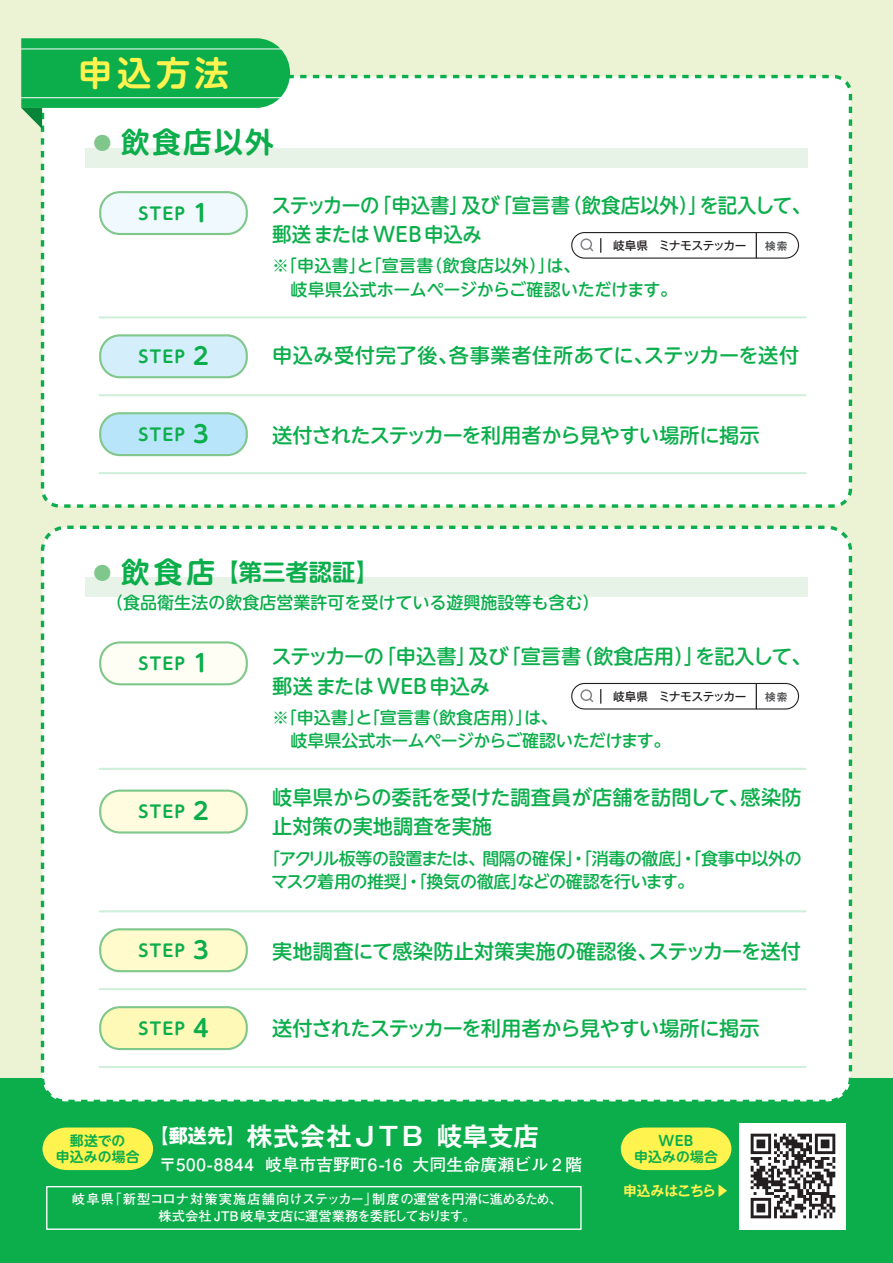
<style>
.page{position:relative;width:893px;height:1263px;background:#ecf3d4}
.page>*{position:absolute;margin:0;border:0;box-sizing:border-box;transform-origin:0 0}
.t1{font:700 34.2px "UD Shin M Go Pro De";color:#fff34f}
.t2{font:700 28.65px "UD Shin M Go Pro De";letter-spacing:.08em;color:#0cae4c}
.t3{font:700 25.5px "Gothic MB101 Pro De";color:#fff}
.t4{font:700 23.4px "UD Shin M Go Pro De";color:#0cae4c}
.t5{font:500 20.25px/29.7px "UD Shin M Go Pro";letter-spacing:-.005em;color:#0cae4c}
.t6{font:500 20.25px "UD Shin M Go Pro";letter-spacing:-.03em;color:#0cae4c}
.t7{font:500 20.25px/29.7px "UD Shin M Go Pro";letter-spacing:-.005em;color:#0cae4c;scale:.96 1}
.t8{font:500 20.25px "UD Shin M Go Pro";letter-spacing:.025em;color:#0cae4c}
.t9{font:500 16.95px/23.4px "UD Shin M Go Pro";letter-spacing:-.01em;color:#0cae4c}
.t10{font:700 16.95px "UD Shin M Go Pro De";letter-spacing:.06em;color:#0cae4c}
.t11{font:700 16.95px "Futo Go B101 Pro";color:#fff}
.t12{font:700 13.8px/16.6px "UD Shin M Go Pro De";letter-spacing:.015em;color:#0cae4c;text-align:center}
.t13{font:700 13.8px "Gothic MB101 Pro De";letter-spacing:-.04em;color:#fff34f}
.t14{font:700 13.35px/17px "Futo Go B101 Pro";color:#fff;text-align:center}
.t15{font:500 11.7px "Gothic MB101 Pro";letter-spacing:-.03em;color:#231f20}
.t16{font:700 10.65px "Gothic MB101 Pro De";color:#57585a}
.s1{font-family:"UD Shin M Go Pro";font-weight:500;font-size:26.55px;color:#80c78b}
.s2{font-size:23.55px}
.s3{font-size:28.65px}
.s4{font-family:"Gothic MB101 Pro";font-size:19.2px}
</style>
<div class="page">
<div style="left:0;top:1078px;width:893px;height:185px;background:#0cae4c"></div>
<div style="left:43px;top:77px;width:807px;height:429px;background:#fff;border-radius:17px"></div>
<div style="left:41px;top:75px;width:811px;height:433px;border:3px dashed #0cae4c;border-radius:17px"></div>
<div style="left:43px;top:527px;width:807px;height:574px;background:#fff;border-radius:23px"></div>
<div style="left:41px;top:526px;width:811px;height:577px;border:3px dashed #0cae4c;border-radius:23px"></div>
<div style="left:85px;top:149px;width:723px;height:19px;background:#e7f3e7"></div>
<div style="left:100px;top:335px;width:147px;height:42px;background:#d4effb;border-radius:20px"></div>
<div style="left:99px;top:334px;width:149px;height:44px;border:2px solid #80c78b;border-radius:20px"></div>
<div style="left:100px;top:413px;width:147px;height:42px;background:#b9e5fa;border-radius:20px"></div>
<div style="left:99px;top:412px;width:149px;height:44px;border:2px solid #80c78b;border-radius:20px"></div>
<div style="left:100px;top:929px;width:147px;height:42px;background:#fffbcc;border-radius:20px"></div>
<div style="left:99px;top:928px;width:149px;height:44px;border:2px solid #80c78b;border-radius:20px"></div>
<div style="left:100px;top:1007px;width:147px;height:42px;background:#fff9b8;border-radius:20px"></div>
<div style="left:99px;top:1006px;width:149px;height:44px;border:2px solid #80c78b;border-radius:20px"></div>
<div style="left:100px;top:642px;width:147px;height:42px;background:#fffef4;border-radius:20px"></div>
<div style="left:99px;top:641px;width:149px;height:44px;border:2px solid #80c78b;border-radius:20px"></div>
<div style="left:571px;top:683px;width:228px;height:26px;border:1px solid #231f20;border-radius:13px"></div>
<div style="left:580px;top:689px;width:12px;height:12px;border:1px solid #808285;border-radius:50%"></div>
<svg style="left:588px;top:689px;width:13px;height:14px"></svg>
<svg style="left:756px;top:684px;width:1px;height:25px"></svg>
<div style="left:100px;top:192px;width:147px;height:42px;background:#f0f9fd;border-radius:20px"></div>
<div style="left:99px;top:191px;width:149px;height:44px;border:2px solid #80c78b;border-radius:20px"></div>
<div style="left:100px;top:791px;width:147px;height:41px;background:#fffce0;border-radius:20px"></div>
<div style="left:99px;top:789px;width:149px;height:44px;border:2px solid #80c78b;border-radius:20px"></div>
<svg style="left:21px;top:38px;width:269px;height:91px"></svg>
<hr style="left:21px;top:97px;width:273px;height:1px;background:#fff">
<hr style="left:21px;top:49px;width:260px;height:1px;background:#fff">
<hr style="left:100px;top:910px;width:705px;height:2px;background:#0cae4c">
<hr style="left:100px;top:988px;width:705px;height:2px;background:#0cae4c">
<hr style="left:100px;top:1066px;width:705px;height:2px;background:#0cae4c">
<hr style="left:100px;top:768px;width:705px;height:2px;background:#0cae4c">
<hr style="left:100px;top:394px;width:705px;height:2px;background:#0cae4c">
<hr style="left:100px;top:472px;width:705px;height:2px;background:#0cae4c">
<hr style="left:100px;top:316px;width:705px;height:2px;background:#0cae4c">
<div style="left:85px;top:577px;width:723px;height:20px;background:#e7f3e7"></div>
<div style="left:571px;top:232px;width:228px;height:27px;border:1px solid #231f20;border-radius:13px"></div>
<div style="left:580px;top:238px;width:12px;height:12px;border:1px solid #808285;border-radius:50%"></div>
<svg style="left:588px;top:239px;width:13px;height:14px"></svg>
<svg style="left:756px;top:233px;width:1px;height:25px"></svg>
<div style="left:46px;top:1186px;width:536px;height:44px;border:1px solid #fff"></div>
<img style="left:740px;top:1123px;width:106px;height:106px">
<svg style="left:43px;top:1127px;width:110px;height:43px;background:#e5eb4e"></svg>
<svg style="left:621px;top:1127px;width:110px;height:43px;background:#e5eb4e"></svg>
<h1 class="t1" style="left:78px;top:45px;width:152px">申込方法</h1>
<h2 class="t2" style="left:89px;top:118px;width:186px"><span class="s1">●</span> 飲食店以外</h2>
<p class="t10" style="left:138px;top:200px;width:72px">STEP <span class="s2">1</span></p>
<p class="t7" style="left:271px;top:189px;width:564px">ステッカーの「申込書」及び「宣言書（飲食店以外）」を記入して、郵送またはWEB申込み</p>
<p class="t9" style="left:290px;top:253px;width:388px;text-indent:-18px">※「申込書」と「宣言書（飲食店以外）」は、<br>岐阜県公式ホームページからご確認いただけます。</p>
<p class="t15" style="left:613px;top:236px;width:135px">岐阜県　ミナモステッカー</p>
<p class="t16" style="left:765px;top:237px;width:24px">検索</p>
<p class="t10" style="left:138px;top:343px;width:72px">STEP <span class="s2">2</span></p>
<p class="t8" style="left:272px;top:339px;width:529px">申込み受付完了後、各事業者住所あてに、ステッカーを送付</p>
<p class="t10" style="left:138px;top:421px;width:72px">STEP <span class="s2">3</span></p>
<p class="t6" style="left:272px;top:419px;width:489px">送付されたステッカーを利用者から見やすい場所に掲示</p>
<h3 class="t4" style="left:89px;top:553px;width:291px"><span class="s1">●</span> <span class="s3">飲食店</span>【第三者認証】</h3>
<p class="t9" style="left:106px;top:590px;width:495px">（食品衛生法の飲食店営業許可を受けている遊興施設等も含む）</p>
<p class="t10" style="left:138px;top:650px;width:72px">STEP <span class="s2">1</span></p>
<p class="t5" style="left:271px;top:641px;width:542px">ステッカーの「申込書」及び「宣言書（飲食店用）」を記入して、郵送または WEB申込み</p>
<p class="t9" style="left:290px;top:705px;width:382px;text-indent:-18px">※「申込書」と「宣言書（飲食店用）」は、<br>岐阜県公式ホームページからご確認いただけます。</p>
<p class="t15" style="left:613px;top:687px;width:135px">岐阜県　ミナモステッカー</p>
<p class="t16" style="left:765px;top:688px;width:24px">検索</p>
<p class="t10" style="left:138px;top:798px;width:72px">STEP <span class="s2">2</span></p>
<p class="t5" style="left:272px;top:781px;width:531px">岐阜県からの委託を受けた調査員が店舗を訪問して、感染防止対策の実地調査を実施</p>
<p class="t9" style="left:271px;top:846px;width:532px;text-indent:-8px">「アクリル板等の設置または、間隔の確保」・「消毒の徹底」・「食事中以外のマスク着用の推奨」・「換気の徹底」などの確認を行います。</p>
<p class="t10" style="left:138px;top:937px;width:72px">STEP <span class="s2">3</span></p>
<p class="t5" style="left:272px;top:936px;width:530px">実地調査にて感染防止対策実施の確認後、ステッカーを送付</p>
<p class="t10" style="left:138px;top:1014px;width:72px">STEP <span class="s2">4</span></p>
<p class="t6" style="left:272px;top:1012px;width:489px">送付されたステッカーを利用者から見やすい場所に掲示</p>
<h3 class="t3" style="left:150px;top:1115px;width:391px"><span class="s4">【郵送先】</span>株式会社ＪＴＢ 岐阜支店</h3>
<p class="t11" style="left:159px;top:1151px;width:424px">〒500-8844 岐阜市吉野町6-16 大同生命廣瀬ビル 2 階</p>
<p class="t14" style="left:72px;top:1189px;width:492px">岐阜県「新型コロナ対策実施店舗向けステッカー」制度の運営を円滑に進めるため、株式会社 JTB岐阜支店に運営業務を委託しております。</p>
<p class="t12" style="left:56px;top:1131px;width:85px">郵送での<br>申込みの場合</p>
<p class="t12" style="left:634px;top:1131px;width:85px">WEB<br>申込みの場合</p>
<p class="t13" style="left:623px;top:1179px;width:108px">申込みはこちら▶</p>
</div>
